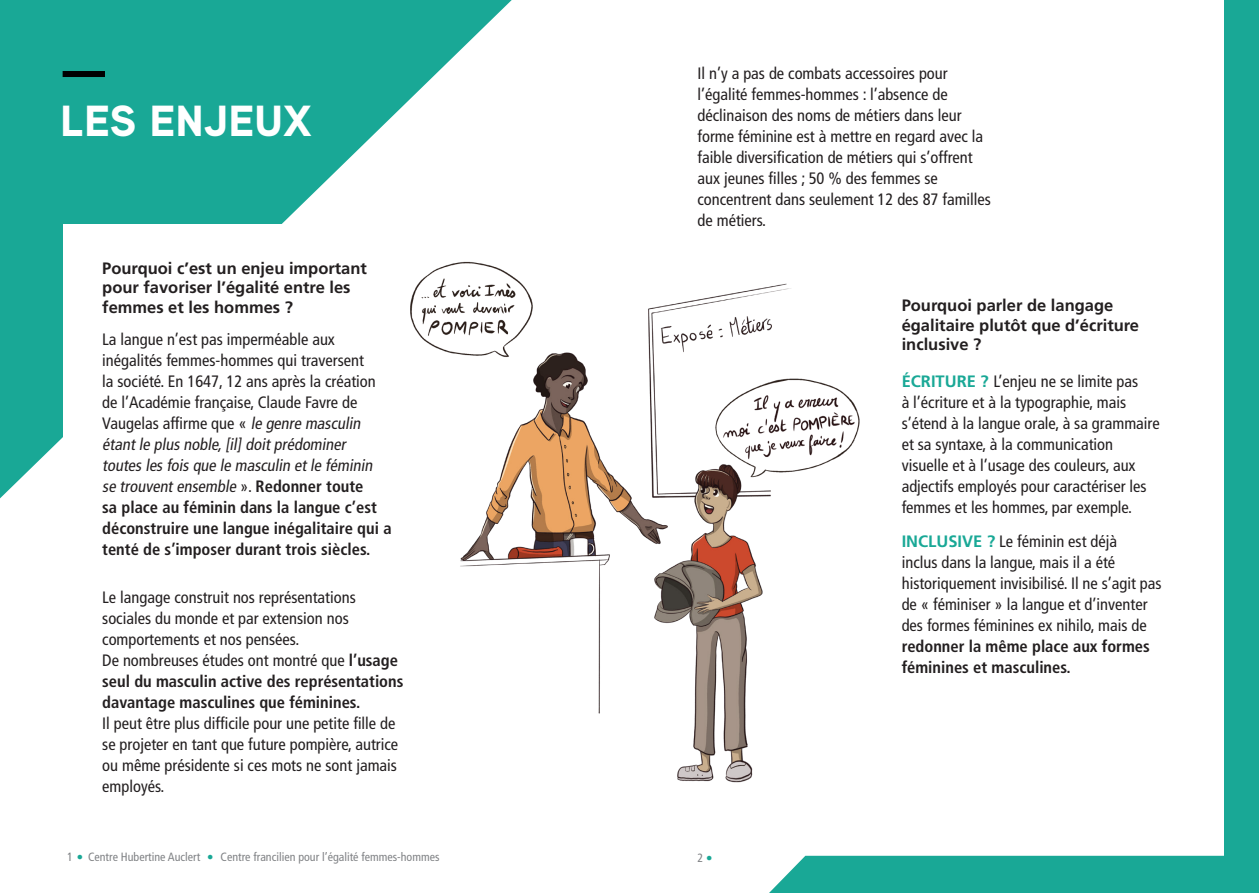
<style>
.page{position:relative;width:1259px;height:893px;background:#fff}
.page>*{position:absolute;margin:0;border:0;box-sizing:border-box;transform-origin:0 0}
.t1{font:900 43.5px "Aaux Pro OT";color:#fff}
.t2{font:condensed 16.5px/21px "Frutiger LT Std";color:#231f20}
.t3{font:700 16.5px/19.8px "Frutiger LT Std";color:#231f20}
.t4{font:700 condensed 16.5px/21px "Frutiger LT Std";color:#231f20}
.t5{font:condensed 12px "Frutiger LT Std";color:#808285}
.s1{font-style:italic}
.s2{font-weight:700}
.s3{font-weight:400}
.s4{font-weight:700;font-stretch:normal;color:#19a896}
.s5{font-family:"Arial Narrow";font-weight:700;font-style:italic;font-stretch:normal;font-size:10.5px;color:#19a896}
</style>
<div class="page">
<svg style="left:0;top:0;width:512px;height:498px;fill:#19a896"></svg>
<div style="left:63px;top:224px;width:503px;height:443px;background:#fff"></div>
<div style="left:1225px;top:0;width:34px;height:893px;background:#19a896"></div>
<div style="left:769px;top:856px;width:456px;height:37px;background:#19a896"></div>
<div style="left:63px;top:71px;width:42px;height:6px;background:#000001"></div>
<img style="left:460px;top:283px;width:343px;height:500px">
<img style="left:410px;top:261px;width:154px;height:115px">
<img style="left:694px;top:379px;width:166px;height:109px">
<p class="t1" style="left:60px;top:93px;width:253px">LES ENJEUX</p>
<p class="t3" style="left:102px;top:258px;width:266px">Pourquoi c’est un enjeu important pour favoriser l’égalité entre les femmes et les hommes ?</p>
<p class="t2" style="left:102px;top:329px;width:291px">La langue n’est pas imperméable aux inégalités femmes-hommes qui traversent<br>la société. En 1647, 12 ans après la création de l’Académie française, Claude Favre de Vaugelas affirme que « <span class="s1">le genre masculin étantle plus noble,[il]doitprédominer toutes les fois que le masculin etle féminin se trouventensemble</span> » . <span class="s2">R e d o n n e r t o u t e<br>sa place au féminin dans la langue c’est déconstruire une langue inégalitaire qui a tenté de s’imposer durant trois siècles.</span></p>
<p class="t2" style="left:102px;top:587px;width:255px">Le langage construit nos représentations sociales du monde et par extension nos comportements et nos pensées.</p>
<p class="t4" style="left:102px;top:650px;width:303px"><span class="s3">De nombreuses études ont montré que</span> l’usage seul du masculin active des représentations davantage masculines que féminines.</p>
<p class="t2" style="left:102px;top:713px;width:297px">Il peut être plus difficile pour une petite fille de se projeter en tant que future pompière, autrice ou même présidente si ces mots ne sont jamais employés.</p>
<p class="t2" style="left:697px;top:63px;width:295px">Il n’y a pas de combats accessoires pour l’égalité femmes-hommes : l’absence de déclinaison des noms de métiers dans leur forme féminine est à mettre en regard avec la faible diversification de métiers qui s’offrent aux jeunes filles ; 50 % des femmes se concentrent dans seulement 12 des 87 familles de métiers.</p>
<p class="t3" style="left:901px;top:295px;width:239px">Pourquoi parler de langage égalitaire plutôt que d’écriture inclusive ?</p>
<p class="t2" style="left:901px;top:371px;width:260px"><span class="s4">ÉCRITURE ?</span> L’enjeu ne se limite pas<br>à l’écriture et à la typographie, mais s’étend à la langue orale, à sa grammaire et sa syntaxe, à la communication visuelle et à l’usage des couleurs, aux adjectifs employés pour caractériser les femmes et les hommes, par exemple.</p>
<p class="t2" style="left:901px;top:530px;width:261px"><span class="s4">INCLUSIVE ?</span> Le féminin est déjà<br>inclus dans la langue, mais il a été historiquement invisibilisé. Il ne s’agit pas de « féminiser » la langue et d’inventer des formes féminines ex nihilo, mais de <span class="s2">redonner la même place aux formes féminines et masculines.</span></p>
<p class="t5" style="left:67px;top:850px;width:374px">1 <span class="s5">●</span> Centre Hubertine Auclert <span class="s5">●</span> Centre francilien pour l’égalité femmes-hommes</p>
<p class="t5" style="left:697px;top:851px;width:16px">2 <span class="s5">●</span></p>
</div>
